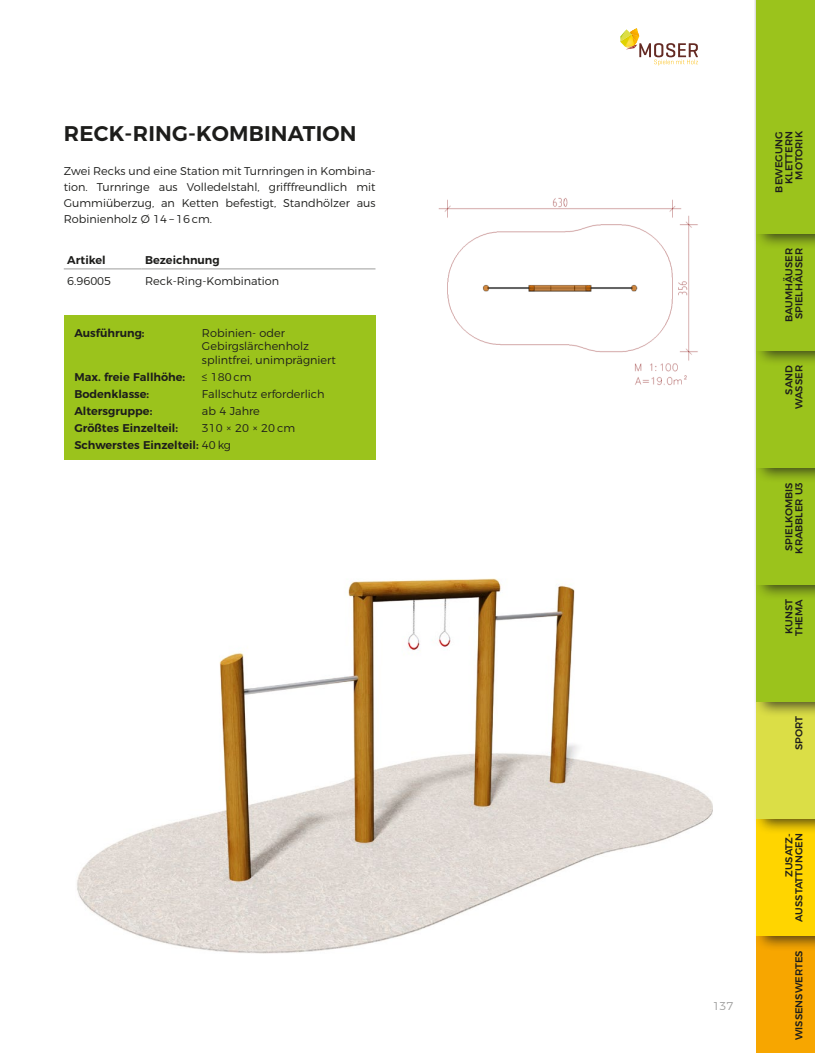
<style>
.page{position:relative;width:815px;height:1053px;background:#fff}
.page>*{position:absolute;margin:0;border:0;box-sizing:border-box;transform-origin:0 0}
.t1{font:600 21.25px "Montserrat";letter-spacing:.01em;color:#1d1d1b}
.t2{font:300 11.25px/16.2px "Montserrat";color:#1d1d1b;text-align:justify}
.t3{font:600 11.25px/17px "Montserrat";color:#1d1d1b}
.t4{font:300 11.25px "Montserrat";color:#9d9d9c}
.t5{font:500 10px/10px "Montserrat";color:#1d1d1b;text-align:right}
.s1{font-weight:300}
</style>
<div class="page">
<img style="left:438px;top:197px;width:260px;height:189px">
<img style="left:77px;top:578px;width:635px;height:376px">
<hr style="left:64px;top:268px;width:78px;height:1px;background:#9d9d9c">
<hr style="left:142px;top:268px;width:233px;height:1px;background:#9d9d9c">
<div style="left:64px;top:315px;width:312px;height:144px;background:#9bc31c"></div>
<svg style="left:620px;top:28px;width:78px;height:38px"></svg>
<div style="left:756px;top:0;width:59px;height:1052px;background:#f7a600"></div>
<div style="left:754px;top:0;width:61px;height:951px;background:#1d1d1b;opacity:.75"></div>
<div style="left:756px;top:0;width:59px;height:935px;background:#ffd500"></div>
<div style="left:754px;top:0;width:61px;height:834px;background:#1d1d1b;opacity:.75"></div>
<div style="left:756px;top:0;width:59px;height:819px;background:#dbde46"></div>
<div style="left:754px;top:0;width:61px;height:717px;background:#1d1d1b;opacity:.75"></div>
<div style="left:756px;top:0;width:59px;height:702px;background:#9bc31c"></div>
<div style="left:754px;top:0;width:61px;height:600px;background:#1d1d1b;opacity:.75"></div>
<div style="left:756px;top:0;width:59px;height:585px;background:#9bc31c"></div>
<div style="left:754px;top:0;width:61px;height:483px;background:#1d1d1b;opacity:.75"></div>
<div style="left:756px;top:0;width:59px;height:468px;background:#9bc31c"></div>
<div style="left:754px;top:0;width:61px;height:366px;background:#1d1d1b;opacity:.75"></div>
<div style="left:756px;top:0;width:59px;height:351px;background:#9bc31c"></div>
<div style="left:754px;top:0;width:61px;height:249px;background:#1d1d1b;opacity:.75"></div>
<div style="left:756px;top:0;width:59px;height:234px;background:#9bc31c"></div>
<h1 class="t1" style="left:64px;top:116px;width:294px">RECK-RING-KOMBINATION</h1>
<p class="t2" style="left:64px;top:162px;width:313px">Zwei Recks und eine Station mit Turnringen in Kombina&shy;tion. Turnringe aus Volledelstahl, grifffreundlich mit Gummiüberzug, an Ketten befestigt, Standhölzer aus Robinienholz Ø 14 – 16 cm.</p>
<p class="t3" style="left:67px;top:250px;width:40px">Artikel</p>
<p class="t3" style="left:145px;top:250px;width:76px">Bezeichnung</p>
<p class="t2" style="left:67px;top:272px;width:45px">6.96005</p>
<p class="t2" style="left:145px;top:272px;width:136px">Reck-Ring-Kombination</p>
<p class="t3" style="left:74px;top:323px;width:72px">Ausführung:</p>
<p class="t2" style="left:202px;top:325px;width:135px;line-height:13.5px;text-align:left">Robinien- oder<br>Gebirgslärchenholz splintfrei, unimprägniert</p>
<p class="t3" style="left:74px;top:367px;width:112px">Max. freie Fallhöhe:</p>
<p class="t2" style="left:202px;top:367px;width:51px">≤ 180 cm</p>
<p class="t3" style="left:74px;top:384px;width:76px">Bodenklasse:</p>
<p class="t2" style="left:202px;top:384px;width:124px">Fallschutz erforderlich</p>
<p class="t3" style="left:74px;top:401px;width:79px">Altersgruppe:</p>
<p class="t2" style="left:202px;top:401px;width:59px">ab 4 Jahre</p>
<p class="t3" style="left:74px;top:418px;width:105px">Größtes Einzelteil:</p>
<p class="t3" style="left:74px;top:418px;width:222px;text-indent:128px"><span class="s1">310 × 20 × 20 cm<br></span>Schwerstes Einzelteil: <span class="s1">40 kg</span></p>
<p class="t4" style="left:713px;top:997px;width:22px">137</p>
<p class="t5" style="left:773px;top:192px;width:63px;rotate:-90deg">BEWEGUNG<br>KLETTERN<br>MOTORIK</p>
<p class="t5" style="left:783px;top:322px;width:76px;text-align:center;rotate:-90deg">BAUMHÄUSER<br>SPIELHÄUSER</p>
<p class="t5" style="left:783px;top:409px;width:45px;rotate:-90deg">SAND<br>WASSER</p>
<p class="t5" style="left:783px;top:553px;width:73px;text-align:left;rotate:-90deg">SPIELKOMBIS<br>KRABBLER U3</p>
<p class="t5" style="left:783px;top:636px;width:39px;text-align:left;rotate:-90deg">KUNST<br>THEMA</p>
<p class="t5" style="left:793px;top:750px;width:36px;rotate:-90deg">SPORT</p>
<p class="t5" style="left:783px;top:921px;width:90px;rotate:-90deg">ZUSATZ-<br>AUSSTATTUNGEN</p>
<p class="t5" style="left:793px;top:1040px;width:91px;rotate:-90deg">WISSENSWERTES</p>
</div>
